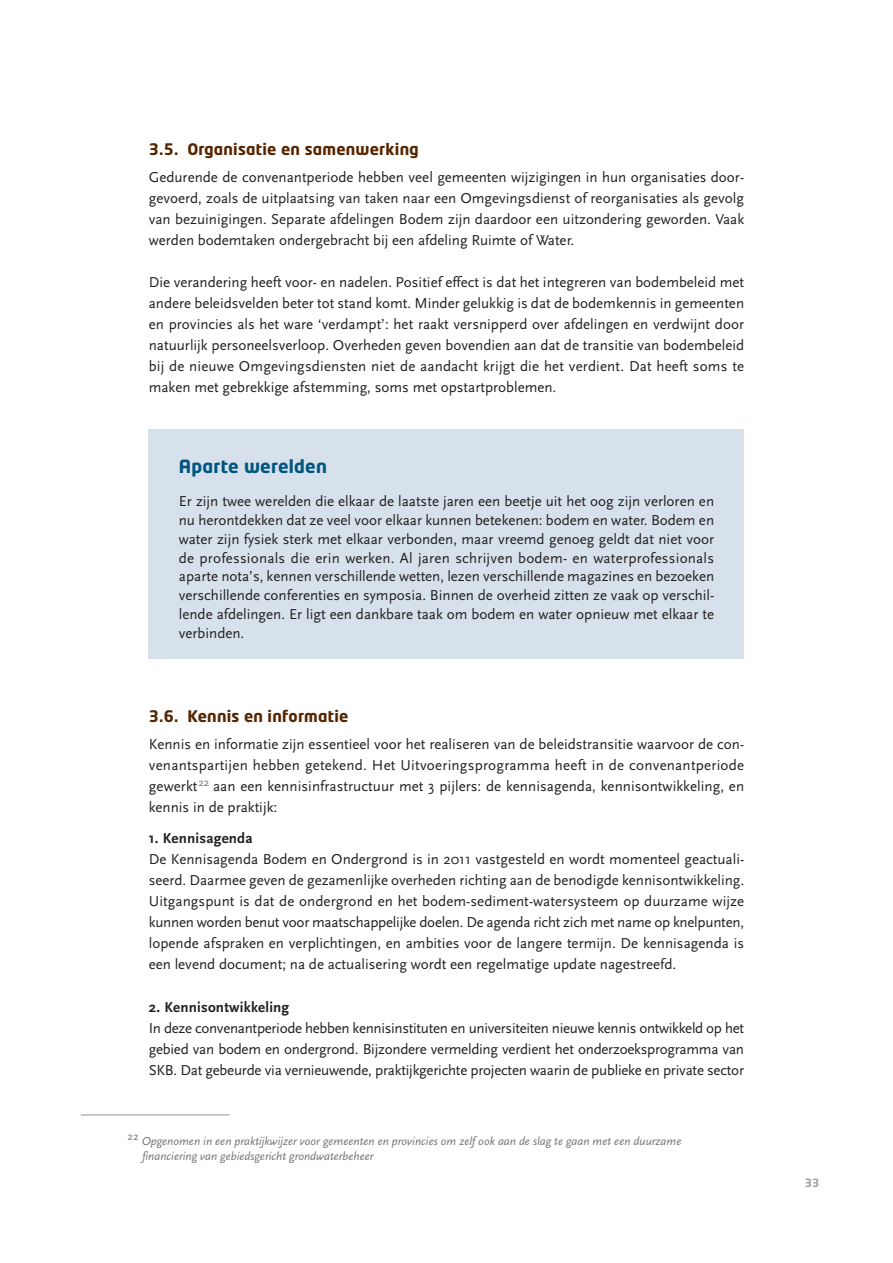
<style>
.page{position:relative;width:893px;height:1263px;background:#fff}
.page>*{position:absolute;margin:0;border:0;box-sizing:border-box;transform-origin:0 0}
.t1{font:700 18px "Neo Tech Std";letter-spacing:.015em;color:#00567e}
.t2{font:700 15.75px "Neo Tech Std";letter-spacing:.015em;color:#562600}
.t3{font:15px/21px "AD Scala Sans Romein";color:#231f20;text-align:justify}
.t4{font:700 15px "AD Scala Sans";letter-spacing:.015em;color:#231f20}
.t5{font:italic 12px/14.4px "AD Scala Sans";color:#757679}
.t6{font:700 11.25px "Neo Tech Std";color:#a0a1a5}
</style>
<div class="page">
<div style="left:149px;top:429px;width:595px;height:229px;background:#d6e1ec"></div>
<hr style="left:81px;top:1114px;width:149px;height:2px;background:#b6b7bb">
<p class="t2" style="left:149px;top:143px;width:271px">3.5. Organisatie en samenwerking</p>
<p class="t3" style="left:149px;top:168px;width:597px">Gedurende de convenantperiode hebben veel gemeenten wijzigingen in hun organisaties door&shy;gevoerd, zoals de uitplaatsing van taken naar een Omgevingsdienst of reorganisaties als gevolg van bezuinigingen. Separate afdelingen Bodem zijn daardoor een uitzondering geworden. Vaak werden bodemtaken ondergebracht bij een afdeling Ruimte of Water.</p>
<p class="t3" style="left:149px;top:273px;width:597px">Die verandering heeft voor- en nadelen. Positief effect is dat het integreren van bodembeleid met andere beleidsvelden beter tot stand komt. Minder gelukkig is dat de bodemkennis in gemeenten en provincies als het ware ‘verdampt’: het raakt versnipperd over afdelingen en verdwijnt door natuurlijk personeelsverloop. Overheden geven bovendien aan dat de transitie van bodembeleid bij de nieuwe Omgevingsdiensten niet de aandacht krijgt die het verdient. Dat heeft soms te maken met gebrekkige afstemming, soms met opstartproblemen.</p>
<p class="t1" style="left:179px;top:459px;width:150px">Aparte werelden</p>
<p class="t3" style="left:179px;top:493px;width:537px;line-height:18.8px">Er zijn twee werelden die elkaar de laatste jaren een beetje uit het oog zijn verloren en nu herontdekken dat ze veel voor elkaar kunnen betekenen: bodem en water. Bodem en water zijn fysiek sterk met elkaar verbonden, maar vreemd genoeg geldt dat niet voor de professionals die erin werken. Al jaren schrijven bodem- en waterprofessionals aparte nota’s, kennen verschillende wetten, lezen verschillende magazines en bezoeken verschillende conferenties en symposia. Binnen de overheid zitten ze vaak op verschil&shy;lende afdelingen. Er ligt een dankbare taak om bodem en water opnieuw met elkaar te verbinden.</p>
<p class="t2" style="left:149px;top:710px;width:201px">3.6. Kennis en informatie</p>
<p class="t3" style="left:149px;top:735px;width:597px">Kennis en informatie zijn essentieel voor het realiseren van de beleidstransitie waarvoor de con&shy;venantspartijen hebben getekend. Het Uitvoeringsprogramma heeft in de convenantperiode gewerkt<sup>22</sup> aan een kennisinfrastructuur met 3 pijlers: de kennisagenda, kennisontwikkeling, en kennis in de praktijk:</p>
<p class="t4" style="left:149px;top:832px;width:105px">1. Kennisagenda</p>
<p class="t3" style="left:149px;top:850px;width:597px">De Kennisagenda Bodem en Ondergrond is in 2011 vastgesteld en wordt momenteel geactuali&shy;seerd. Daarmee geven de gezamenlijke overheden richting aan de benodigde kennisontwikkeling.<br>Uitgangspunt is dat de ondergrond en het bodem-sediment-watersysteem op duurzame wijze kunnen worden benut voor maatschappelijke doelen. De agenda richt zich met name op knelpunten, lopende afspraken en verplichtingen, en ambities voor de langere termijn. De kennisagenda is een levend document; na de actualisering wordt een regelmatige update nagestreefd.</p>
<p class="t4" style="left:149px;top:1000px;width:142px">2. Kennisontwikkeling</p>
<p class="t3" style="left:149px;top:1018px;width:597px">In deze convenantperiode hebben kennisinstituten en universiteiten nieuwe kennis ontwikkeld op het gebied van bodem en ondergrond. Bijzondere vermelding verdient het onderzoeksprogramma van SKB. Dat gebeurde via vernieuwende, praktijkgerichte projecten waarin de publieke en private sector</p>
<p class="t5" style="left:142px;top:1135px;width:540px;text-indent:-15px"><sup>22</sup> Opgenomen in een praktijkwijzer voor gemeenten en provincies om zelf ook aan de slag te gaan met een duurzame financiering van gebiedsgericht grondwaterbeheer</p>
<p class="t6" style="left:805px;top:1178px;width:16px">33</p>
</div>
